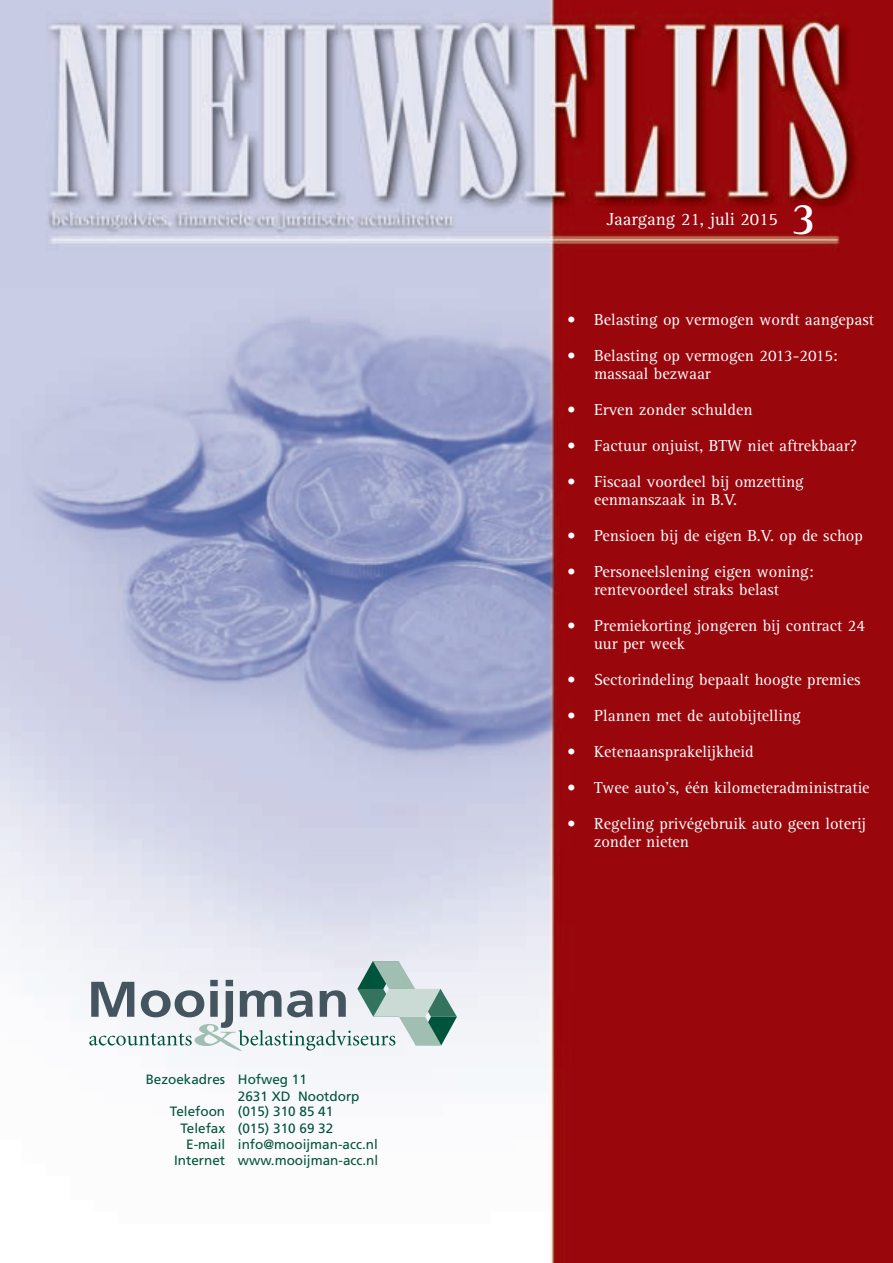
<style>
.page{position:relative;width:893px;height:1263px;background:#fff}
.page>*{position:absolute;margin:0;border:0;box-sizing:border-box;transform-origin:0 0}
.t1{font:700 46.5px "Rotis Serif";color:#fff}
.t2{font:18px "Rotis Serif";color:#fff}
.t3{font:16.5px/18px "Rotis Serif";color:#fff}
.t4{font:13.5px "Frutiger";color:#00543c}
</style>
<div class="page">
<img style="left:0;top:0;width:893px;height:1263px">
<svg style="left:89px;top:961px;width:368px;height:90px"></svg>
<p class="t4" style="left:146px;top:1072px;width:163px">Bezoekadres Hofweg 11</p>
<p class="t4" style="left:238px;top:1088px;width:123px">2631 XD Nootdorp</p>
<p class="t4" style="left:170px;top:1104px;width:165px">Telefoon (015) 310 85 41</p>
<p class="t4" style="left:180px;top:1120px;width:154px">Telefax (015) 310 69 32</p>
<p class="t4" style="left:186px;top:1136px;width:193px">E-mail info@mooijman-acc.nl</p>
<p class="t4" style="left:174px;top:1152px;width:206px">Internet www.mooijman-acc.nl</p>
<p class="t2" style="left:606px;top:209px;width:173px">Jaargang 21, juli 2015</p>
<h1 class="t1" style="left:791px;top:191px;width:27px">3</h1>
<h1 class="t1" style="left:791px;top:192px;width:27px">2</h1>
<p class="t3" style="left:567px;top:311px;width:308px">• Belasting op vermogen wordt aangepast</p>
<p class="t3" style="left:594px;top:347px;width:245px;text-indent:-27px">• Belasting op vermogen 2013-2015: massaal bezwaar</p>
<p class="t3" style="left:567px;top:401px;width:187px">• Erven zonder schulden</p>
<p class="t3" style="left:567px;top:437px;width:292px">• Factuur onjuist, BTW niet aftrekbaar?</p>
<p class="t3" style="left:594px;top:473px;width:211px;text-indent:-27px">• Fiscaal voordeel bij omzetting eenmanszaak in B.V.</p>
<p class="t3" style="left:567px;top:527px;width:297px">• Pensioen bij de eigen B.V. op de schop</p>
<p class="t3" style="left:567px;top:563px;width:248px;text-align:center">• Personeelslening eigen woning: rentevoordeel straks belast</p>
<p class="t3" style="left:594px;top:617px;width:272px;text-indent:-27px">• Premiekorting jongeren bij contract 24 uur per week</p>
<p class="t3" style="left:567px;top:671px;width:295px">• Sectorindeling bepaalt hoogte premies</p>
<p class="t3" style="left:567px;top:707px;width:235px">• Plannen met de autobijtelling</p>
<p class="t3" style="left:567px;top:743px;width:188px">• Ketenaansprakelijkheid</p>
<p class="t3" style="left:567px;top:779px;width:304px">• Twee auto’s, één kilometeradministratie</p>
<p class="t3" style="left:594px;top:815px;width:274px;text-indent:-27px">• Regeling privégebruik auto geen loterij zonder nieten</p>
</div>
